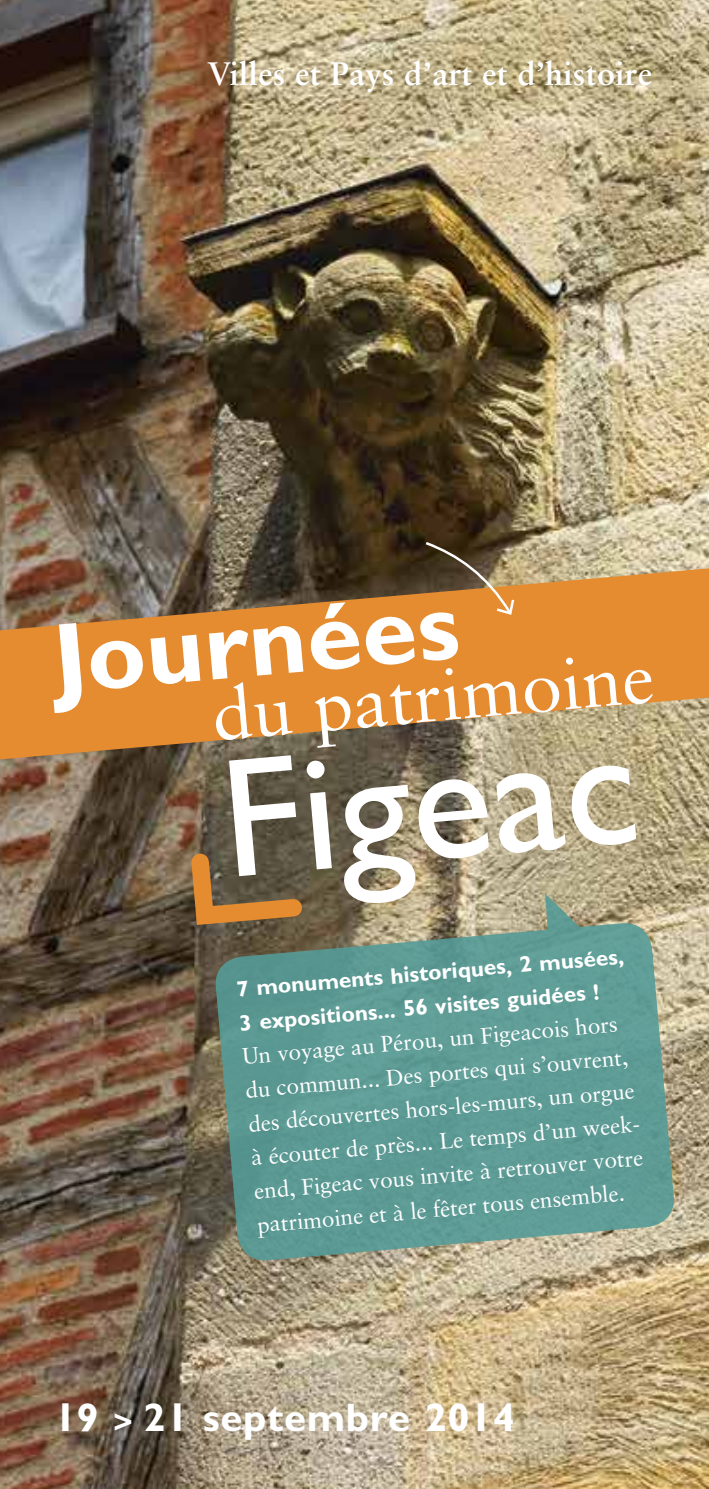
<style>
.page{position:relative;width:709px;height:1489px;background:#fff}
.page>*{position:absolute;margin:0;border:0;box-sizing:border-box;transform-origin:0 0}
.t1{font:170px "M Gill Sans";color:#fff}
.t2{font:700 100px "M Gill Sans";color:#fff}
.t3{font:72.5px "Sabon";color:#fff}
.t4{font:700 40px "M Gill Sans";letter-spacing:.015em;color:#fff}
.t5{font:700 32.5px "Sabon";letter-spacing:.01em;color:#fff}
.t6{font:22.5px/33.8px "Sabon";color:#fff}
.t7{font:700 22.5px/33.8px "M Gill Sans";color:#fff}
.s1{font-size:30px}
</style>
<div class="page">
<img style="left:0;top:0;width:709px;height:1488px">
<svg style="left:213px;top:920px;width:463px;height:342px;background:#689a91"></svg>
<svg style="left:545px;top:893px;width:37px;height:39px"></svg>
<svg style="left:0;top:568px;width:709px;height:191px;background:#c5833d"></svg>
<svg style="left:181px;top:843px;width:131px;height:91px;background:#7d613e"></svg>
<svg style="left:423px;top:540px;width:93px;height:76px;background:#916a3c"></svg>
<h3 class="t5" style="left:207px;top:53px;width:446px">Villes et Pays d’art et d’histoire</h3>
<h2 class="t2" style="left:48px;top:604px;width:409px;rotate:-5deg">Journées</h2>
<h3 class="t3" style="left:208px;top:672px;width:445px;rotate:-5deg">du patrimoine</h3>
<h1 class="t1" style="left:213px;top:727px;width:420px;rotate:-5deg">Figeac</h1>
<p class="t7" style="left:235px;top:972px;width:390px;rotate:-5deg">7 monuments historiques, 2 musées,<br>3 expositions... 56 visites guidées !</p>
<p class="t6" style="left:241px;top:1039px;width:395px;rotate:-5deg">Un voyage au Pérou, un Figeacois hors du commun... Des portes qui s’ouvrent, des découvertes hors-les-murs, un orgue à écouter de près... Le temps d’un week&shy;end, Figeac vous invite à retrouver votre patrimoine et à le fêter tous ensemble.</p>
<h3 class="t4" style="left:55px;top:1395px;width:462px">19 <span class="s1">&gt;</span> 21 septembre 2014</h3>
</div>
